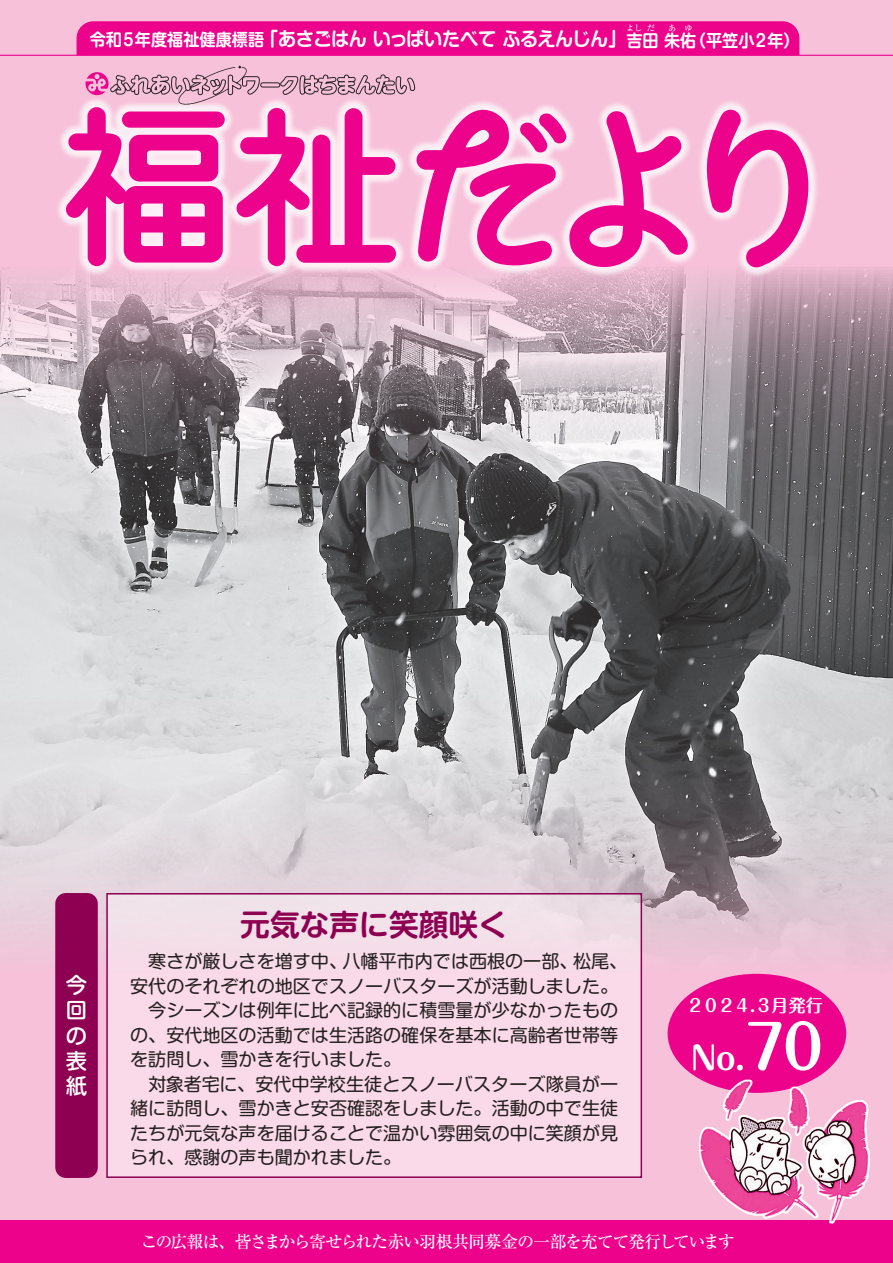
<style>
.page{position:relative;width:893px;height:1263px;background:#f7c1d9}
.page>*{position:absolute;margin:0;border:0;box-sizing:border-box;transform-origin:0 0}
.t1{font:700 60px "Maru Fo Pro";color:#fff;scale:.9 1}
.t2{font:700 31.95px "Maru Fo Pro";color:#fff}
.t3{font:700 29.7px "Shin M Go Pr 6 N De";color:#8d0052}
.t4{font:500 21.3px/25.2px "Shin M Go Pr 6 N";color:#fff;text-align:justify}
.t5{font:700 19.2px "Shin M Go Pr 6 N De";letter-spacing:-.03em;color:#fff;scale:.95 1}
.t6{font:18px/24.5px "Shin M Go Pr 6 N";color:#231f20}
.t7{font:700 17.4px "Maru Fo Pro";color:#fff;scale:.9 1}
.t8{font:500 16.95px "Ryumin Pr 6 N";letter-spacing:-.075em;color:#fff}
.t9{font:700 16.95px "Shin M Go Pr 6 N De";color:#fff;scale:.95 1}
.t10{font:500 8.25px "Ryumin Pr 6 N";color:#fff}
.s1{font-size:31.95px}
</style>
<div class="page">
<img style="left:0;top:267px;width:893px;height:709px">
<div style="left:0;top:1220px;width:893px;height:43px;background:#ed028c"></div>
<div style="left:55px;top:96px;width:764px;height:182px;background:#fff;opacity:.75"></div>
<svg style="left:704px;top:108px;width:108px;height:161px"></svg>
<svg style="left:65px;top:66px;width:624px;height:209px"></svg>
<div style="left:668px;top:974px;width:178px;height:119px;background:#ed028c;border-radius:50%"></div>
<img style="left:694px;top:1074px;width:176px;height:150px">
<div style="left:107px;top:894px;width:534px;height:283px;background:#fad9e8"></div>
<div style="left:106px;top:893px;width:536px;height:285px;border:2px solid #8d0052"></div>
<div style="left:55px;top:893px;width:43px;height:285px;background:#8d0052;border-radius:11px"></div>
<hr style="left:0;top:55px;width:893px;height:1px;background:#ed028c">
<div style="left:77px;top:21px;width:722px;height:34px;background:#ed028c"></div>
<p class="t5" style="left:260px;top:23px;width:387px">「あさごはんいっぱいたべてふるえんじん」</p>
<p class="t9" style="left:90px;top:25px;width:185px">令和５年度福祉健康標語</p>
<p class="t10" style="left:668px;top:21px;width:26px">あ　ゆ</p>
<p class="t10" style="left:626px;top:21px;width:38px">よしだ　　</p>
<p class="t9" style="left:690px;top:27px;width:117px">（平笠小２年(</p>
<p class="t9" style="left:626px;top:27px;width:75px">吉田朱佑</p>
<p class="t4" style="left:66px;top:971px;width:22px">今回の表紙</p>
<h3 class="t3" style="left:240px;top:900px;width:269px">元気な声に笑顔咲く</h3>
<p class="t6" style="left:130px;top:948px;width:489px">　寒さが厳しさを増す中、<br>安代のそれぞれの地区でスノーバスターズが活動しました。　今シーズンは例年に比べ記録的に積雪量が少なかったものの、安代地区の活動では生活路の確保を基本に高齢者世帯等を訪問し、雪かきを行いました。<br>　対象者宅に、安代中学校生徒とスノーバスターズ隊員が一緒に訪問し、雪かきと安否確認をしました。活動の中で生徒たちが元気な声を届けることで温かい雰囲気の中に笑顔が見られ、感謝の声も聞かれました。</p>
<p class="t6" style="left:343px;top:948px;width:236px">八幡平市内では西根の一部、</p>
<p class="t6" style="left:573px;top:948px;width:56px">松尾、</p>
<p class="t7" style="left:688px;top:991px;width:152px">２０２４.３月発行</p>
<h1 class="t1" style="left:735px;top:999px;width:99px"><span class="s1">.</span>７０</h1>
<h2 class="t2" style="left:691px;top:1032px;width:47px">No</h2>
<p class="t8" style="left:141px;top:1229px;width:595px">この広報は、皆さまから寄せられた赤い羽根共同募金の一部を充てて発行しています</p>
</div>
